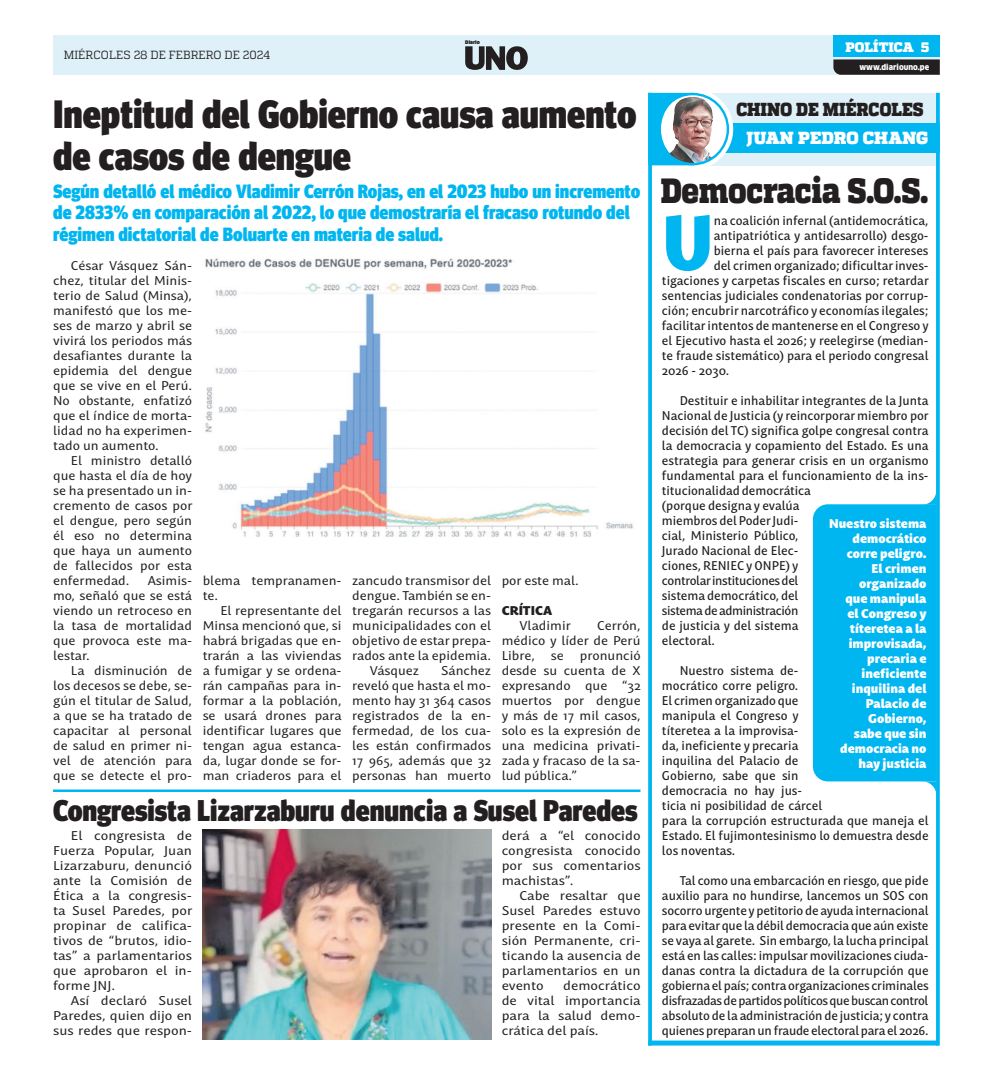
<style>
.page{position:relative;width:993px;height:1081px;background:#fff}
.page>*{position:absolute;margin:0;border:0;box-sizing:border-box;transform-origin:0 0}
.TEXTO_NOTA{font:900 75.88px "Mastro Sans";color:#00b6f0}
.TITULAR{font:900 39.62px/41.2px "Meta Head OT";color:#231f20;scale:.92 1}
.t1{font:900 35px "Quadon";letter-spacing:-.01em;color:#231f20;scale:.85 1}
.TITULAR-2{font:900 30px "Meta Head OT";color:#231f20;scale:.93 1}
.TITULAR-3{font:900 19.25px/21.2px "Meta Head OT";color:#00b6f0;scale:.93 1}
.t2{font:900 18.88px "Quadon";color:#231f20;scale:.89 1}
.t3{font:900 17.5px "Quadon";color:#fff}
.t4{font:900 13.75px "Quadon";letter-spacing:.01em;color:#fff}
.TEXTO_NOTA-2{font:500 12.5px/15px "Mastro Sans";color:#231f20}
.t5{font:12.5px/15px "Mastro Sans";color:#231f20;text-align:justify;scale:1.04 1}
.t6{font:12.5px/15px "Mastro Sans";color:#231f20;text-align:justify;scale:1.08 1}
.t7{font:900 12.5px/15px "Mastro Sans";color:#fff;text-align:right}
.t8{font:900 12.5px "Mastro Sans";color:#231f20;scale:1.04 1}
.t9{font:11.75px "Quadon";color:#231f20;scale:.95 1}
.t10{font:900 7.88px "Clan Pro";color:#fff;scale:.95 1}
.t11{font:900 4.88px "Clan Pro";letter-spacing:-.01em;color:#231f20}
</style>
<div class="page">
<div style="left:53px;top:35px;width:886px;height:40px;background:#dff1f8"></div>
<div style="left:833px;top:35px;width:106px;height:22px;background:#00b6f0"></div>
<svg style="left:833px;top:59px;width:106px;height:16px;background:#2d2a2b"></svg>
<svg style="left:465px;top:46px;width:62px;height:24px"></svg>
<hr style="left:53px;top:789px;width:587px;height:3px;background:#00b6f0">
<img style="left:202px;top:830px;width:289px;height:209px">
<div style="left:651px;top:93px;width:288px;height:35px;background:#dff1f8"></div>
<div style="left:692px;top:140px;width:247px;height:25px;background:#dff1f8"></div>
<div style="left:692px;top:123px;width:247px;height:30px;background:#00b6f0"></div>
<svg style="left:652px;top:89px;width:81px;height:80px"></svg>
<svg style="left:651px;top:93px;width:35px;height:72px"></svg>
<div style="left:648px;top:1040px;width:289px;height:5px;background:#00b6f0"></div>
<hr style="left:648px;top:93px;width:3px;height:952px;background:#00b6f0">
<svg style="left:935px;top:93px;width:4px;height:952px;fill:#00b6f0"></svg>
<img style="left:657px;top:96px;width:68px;height:68px">
<div style="left:656px;top:93px;width:72px;height:72px;border:2px solid #00b6f0;border-radius:50%"></div>
<svg style="left:812px;top:491px;width:124px;height:304px;background:#18bcf1"></svg>
<img style="left:205px;top:258px;width:428px;height:279px">
<p class="t9" style="left:64px;top:48px;width:218px">MIÉRCOLES 28 DE FEBRERO DE 2024</p>
<p class="t11" style="left:465px;top:40px;width:16px">Diario</p>
<p class="TITULAR" style="left:53px;top:93px;width:635px">Ineptitud del Gobierno causa aumento de casos de dengue</p>
<p class="TITULAR-3" style="left:53px;top:181px;width:632px">Según detalló el médico Vladimir Cerrón Rojas, en el 2023 hubo un incremento de 2833% en comparación al 2022, lo que demostraría el fracaso rotundo del régimen dictatorial de Boluarte en materia de salud.</p>
<p class="t5" style="left:53px;top:257px;width:135px;text-indent:18px">César Vásquez Sán&shy;chez, titular del Minis&shy;terio de Salud (Minsa), manifestó que los me&shy;ses de marzo y abril se vivirá los periodos más desafiantes durante la epidemia del dengue que se vive en el Perú.<br>No obstante, enfatizó que el índice de morta&shy;lidad no ha experimen&shy;tado un aumento.</p>
<p class="t5" style="left:53px;top:452px;width:135px;text-indent:18px">El ministro detalló que hasta el día de hoy se ha presentado un in&shy;cremento de casos por el dengue, pero según él eso no determina que haya un aumento de fallecidos por esta enfermedad.</p>
<p class="t5" style="left:53px;top:572px;width:135px;text-indent:95px">Asimis&shy;mo, señaló que se está viendo un retroceso en la tasa de mortalidad que provoca este ma&shy;lestar.</p>
<p class="t5" style="left:53px;top:662px;width:135px;text-indent:18px">La disminución de los decesos se debe, se&shy;gún el titular de Salud, a que se ha tratado de capacitar al personal de salud en primer ni&shy;vel de atención para que se detecte el pro-</p>
<p class="t5" style="left:202px;top:572px;width:135px">blema tempranamen&shy;te.</p>
<p class="t5" style="left:202px;top:602px;width:135px;text-indent:18px">El representante del Minsa mencionó que, si habrá brigadas que en&shy;trarán a las viviendas a fumigar y se ordena&shy;rán campañas para in&shy;formar a la población, se usará drones para identificar lugares que tengan agua estanca&shy;da, lugar donde se for&shy;man criaderos para el</p>
<p class="t5" style="left:352px;top:572px;width:135px">zancudo transmisor del dengue. También se en&shy;tregarán recursos a las municipalidades con el objetivo de estar prepa&shy;rados ante la epidemia.</p>
<p class="t5" style="left:370px;top:662px;width:49px">Vásquez</p>
<p class="t5" style="left:352px;top:662px;width:135px;text-indent:89px">Sánchez reveló que hasta el mo&shy;mento hay 31 364 casos registrados de la en&shy;fermedad, de los cua&shy;les están confirmados 17 965, además que 32 personas han muerto</p>
<p class="t5" style="left:501px;top:572px;width:76px">por este mal.</p>
<p class="t8" style="left:501px;top:600px;width:50px">CRÍTICA</p>
<p class="t5" style="left:519px;top:617px;width:51px">Vladimir</p>
<p class="t5" style="left:501px;top:617px;width:135px;text-indent:95px">Cerrón, médico y líder de Perú Libre,</p>
<p class="t5" style="left:501px;top:647px;width:135px;text-indent:78px">pronunció desde su cuenta de X expresando que “32 muertos por dengue y más de 17 mil casos, solo es la expresión de una medicina privati&shy;zada y fracaso de la sa&shy;lud pública.”</p>
<p class="t5" style="left:550px;top:647px;width:14px">se</p>
<p class="TITULAR-2" style="left:53px;top:792px;width:629px">Congresista Lizarzaburu denuncia a Susel Paredes</p>
<p class="t6" style="left:53px;top:827px;width:130px;text-indent:18px">El congresista de Fuerza Popular, Juan Lizarzaburu, denunció ante la Comisión de Ética a la congresis&shy;ta Susel Paredes, por propinar de califica&shy;tivos de “brutos, idio&shy;tas” a parlamentarios que aprobaron el in&shy;forme JNJ.</p>
<p class="t6" style="left:53px;top:992px;width:130px;text-indent:18px">Así declaró Susel Paredes, quien dijo en sus redes que respon-</p>
<p class="t6" style="left:501px;top:827px;width:130px">derá a “el conocido congresista conocido por sus comentarios machistas”.</p>
<p class="t6" style="left:501px;top:887px;width:130px;text-indent:18px">Cabe resaltar que Susel Paredes estuvo presente en la Comi&shy;sión Permanente, cri&shy;ticando la ausencia de parlamentarios en un evento</p>
<p class="t6" style="left:501px;top:977px;width:130px;text-indent:61px">democrático de vital importancia para la salud demo&shy;crática del país.</p>
<p class="t4" style="left:845px;top:39px;width:70px">POLÍTICA</p>
<p class="t4" style="left:920px;top:39px;width:10px">5</p>
<p class="t10" style="left:859px;top:62px;width:75px">www.diariouno.pe</p>
<p class="t2" style="left:736px;top:98px;width:212px">CHINO DE MIÉRCOLES</p>
<p class="t3" style="left:745px;top:127px;width:184px">JUAN PEDRO CHANG</p>
<p class="t1" style="left:660px;top:170px;width:316px">Democracia S.O.S.</p>
<p class="TEXTO_NOTA" style="left:661px;top:180px;width:53px">U</p>
<p class="TEXTO_NOTA-2" style="left:713px;top:212px;width:216px">na coalición infernal (antidemocrática,</p>
<p class="TEXTO_NOTA-2" style="left:713px;top:227px;width:216px">antipatriótica y antidesarrollo) desgo-</p>
<p class="TEXTO_NOTA-2" style="left:713px;top:242px;width:216px">bierna el país para favorecer intereses</p>
<p class="TEXTO_NOTA-2" style="left:713px;top:257px;width:216px">del crimen organizado; dificultar inves-</p>
<p class="TEXTO_NOTA-2" style="left:661px;top:272px;width:268px">tigaciones y carpetas fiscales en curso; retardar</p>
<p class="TEXTO_NOTA-2" style="left:661px;top:287px;width:268px">sentencias judiciales condenatorias por corrup-</p>
<p class="TEXTO_NOTA-2" style="left:661px;top:302px;width:268px">ción; encubrir narcotráfico y economías ilegales;</p>
<p class="TEXTO_NOTA-2" style="left:661px;top:317px;width:268px">facilitar intentos de mantenerse en el Congreso y</p>
<p class="TEXTO_NOTA-2" style="left:661px;top:332px;width:268px">el Ejecutivo hasta el 2026; y reelegirse (median-</p>
<p class="TEXTO_NOTA-2" style="left:661px;top:347px;width:268px">te fraude sistemático) para el periodo congresal</p>
<p class="TEXTO_NOTA-2" style="left:661px;top:362px;width:69px">2026 - 2030.</p>
<p class="TEXTO_NOTA-2" style="left:661px;top:392px;width:268px;text-indent:18px">Destituir e inhabilitar integrantes de la Junta<br>Nacional de Justicia (y reincorporar miembro por decisión del TC) significa golpe congresal contra la democracia y copamiento del Estado. Es una estrategia para generar crisis en un organismo fundamental para el funcionamiento de la ins&shy;titucionalidad democrática<br>(porque designa y evalúa<br>miembros del Poder Judi-<br>cial, Ministerio Público,<br>Jurado Nacional de Elec-<br>ciones, RENIEC y ONPE) y<br>controlar instituciones del<br>sistema democrático, del<br>sistema de administración<br>de justicia y del sistema<br>electoral.</p>
<p class="TEXTO_NOTA-2" style="left:661px;top:662px;width:268px;text-indent:18px">Nuestro sistema de-<br>mocrático corre peligro.<br>El crimen organizado que<br>manipula el Congreso y<br>títeretea a la improvisa-<br>da, ineficiente y precaria<br>inquilina del Palacio de<br>Gobierno, sabe que sin<br>democracia no hay jus-<br>ticia ni posibilidad de cárcel<br>para la corrupción estructurada que maneja el<br>Estado. El fujimontesinismo lo demuestra desde los noventas.</p>
<p class="TEXTO_NOTA-2" style="left:661px;top:872px;width:268px;text-align:justify;text-indent:18px">Tal como una embarcación en riesgo, que pide auxilio para no hundirse, lancemos un SOS con socorro urgente y petitorio de ayuda internacional para evitar que la débil democracia que aún existe se vaya al garete. Sin embargo, la lucha principal está en las calles: impulsar movilizaciones ciuda&shy;danas contra la dictadura de la corrupción que gobierna el país; contra organizaciones criminales disfrazadas de partidos políticos que buscan control absoluto de la administración de justicia; y contra quienes preparan un fraude electoral para el 2026.</p>
<p class="t7" style="left:828px;top:515px;width:99px">Nuestro sistema democrático corre peligro.<br>El crimen organizado<br>que manipula<br>el Congreso y títeretea a la improvisada, precaria e ineficiente inquilina del<br>Palacio de<br>Gobierno,<br>sabe que sin democracia no hay justicia</p>
</div>
